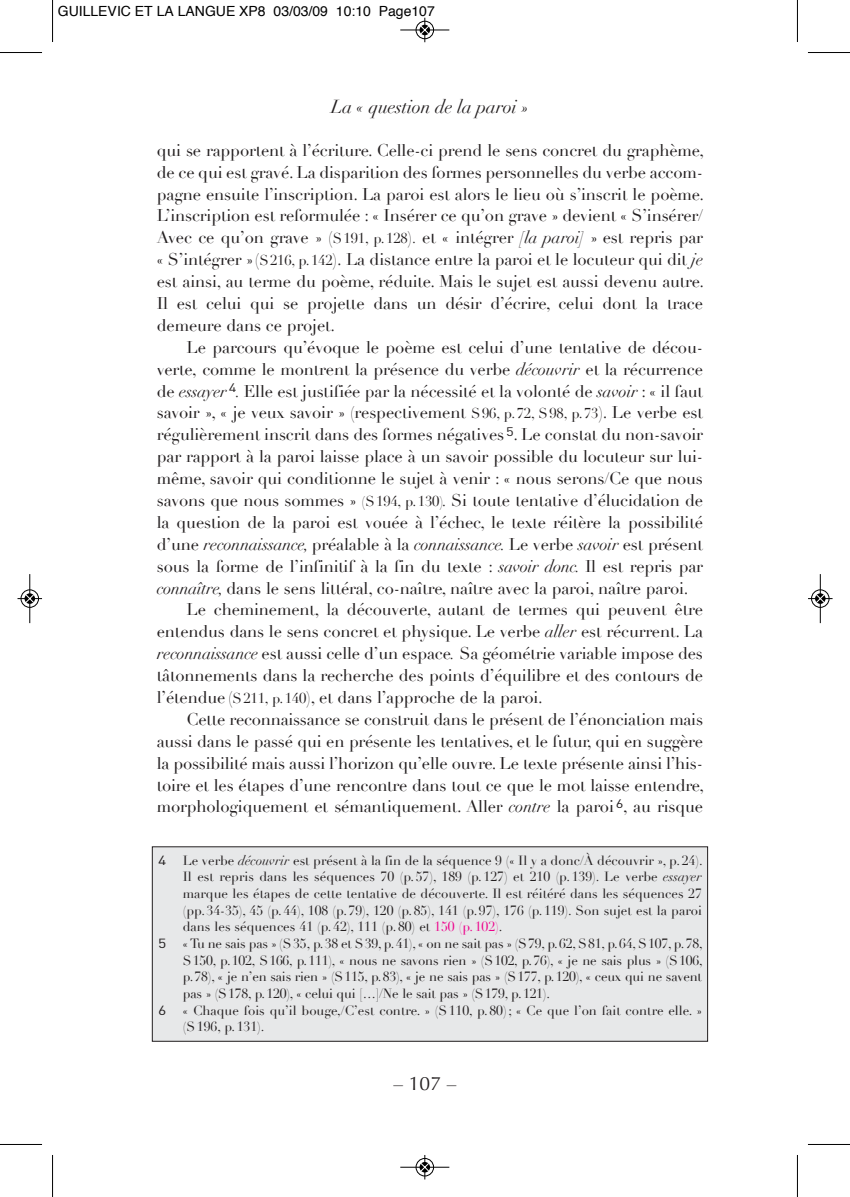
<style>
.page{position:relative;width:850px;height:1197px;background:#fff}
.page>*{position:absolute;margin:0;border:0;box-sizing:border-box;transform-origin:0 0}
.t1{font:19.25px "Optima";color:#231f20}
.t2{font:italic 18.38px "Didot";letter-spacing:-.01em;color:#231f20}
.t3{font:16.62px/21.9px "Didot";letter-spacing:-.01em;color:#231f20;text-align:justify}
.t4{font:14px "Helvetica";color:#000}
.t5{font:13.12px/16.6px "Didot";color:#231f20;text-align:justify}
.t6{font:13.12px "DIN";color:#231f20;scale:1.2 1}
.s1{font-size:14px}
.s2{font-style:italic}
.s3{color:#ed028c}
</style>
<div class="page">
<div style="left:152px;top:846px;width:555px;height:195px;background:#e7e8e9"></div>
<hr style="left:52px;top:0;width:1px;height:42px;background:#000">
<hr style="left:0;top:52px;width:42px;height:1px;background:#000">
<hr style="left:796px;top:0;width:1px;height:42px;background:#000">
<hr style="left:807px;top:52px;width:42px;height:1px;background:#000">
<hr style="left:52px;top:1154px;width:1px;height:42px;background:#000">
<hr style="left:0;top:1144px;width:42px;height:1px;background:#000">
<hr style="left:796px;top:1154px;width:1px;height:42px;background:#000">
<hr style="left:807px;top:1144px;width:42px;height:1px;background:#000">
<div style="left:415px;top:21px;width:19px;height:18px;border:1px solid #fff;border-radius:50%"></div>
<hr style="left:400px;top:30px;width:49px;height:1px;background:#000">
<div style="left:415px;top:21px;width:18px;height:18px;border:1px solid #000;border-radius:50%"></div>
<svg style="left:420px;top:18px;width:9px;height:24px"></svg>
<div style="left:415px;top:1157px;width:19px;height:19px;border:1px solid #fff;border-radius:50%"></div>
<hr style="left:400px;top:1166px;width:49px;height:1px;background:#000">
<div style="left:415px;top:1158px;width:18px;height:18px;border:1px solid #000;border-radius:50%"></div>
<svg style="left:420px;top:1155px;width:9px;height:24px"></svg>
<div style="left:20px;top:589px;width:19px;height:19px;border:1px solid #fff;border-radius:50%"></div>
<hr style="left:29px;top:574px;width:1px;height:49px;background:#000">
<div style="left:21px;top:589px;width:18px;height:18px;border:1px solid #000;border-radius:50%"></div>
<svg style="left:18px;top:594px;width:24px;height:9px"></svg>
<div style="left:810px;top:589px;width:19px;height:19px;border:1px solid #fff;border-radius:50%"></div>
<hr style="left:819px;top:574px;width:1px;height:49px;background:#000">
<div style="left:810px;top:589px;width:18px;height:18px;border:1px solid #000;border-radius:50%"></div>
<svg style="left:808px;top:594px;width:24px;height:9px"></svg>
<p class="t4" style="left:58px;top:5px;width:378px">GUILLEVIC ET LA LANGUE XP8 03/03/09 10:10 Page107</p>
<p class="t2" style="left:331px;top:96px;width:199px">La « question de la paroi »</p>
<p class="t3" style="left:157px;top:139px;width:548px">qui se rapportent à l’écriture. Celle-ci prend le sens concret du graphème, de ce qui est gravé. la disparition des formes personnelles du verbe accom&shy;pagne ensuite l’inscription. la paroi est alors le lieu où s’inscrit le poème. l’inscription est reformulée : « Insérer ce qu’on grave » devient « s’insérer/ avec ce qu’on grave » (<span class="s1">s191, p.128</span>)<span class="s1">.</span> et « intégrer <span class="s2">[la paroi]</span> » est repris par « s’intégrer »(<span class="s1">s216, p.142</span>). la distance entre la paroi et le locuteur qui dit <span class="s2">je </span>est ainsi, au terme du poème, réduite. Mais le sujet est aussi devenu autre.<br>Il est celui qui se projette dans un désir d’écrire, celui dont la trace demeure dans ce projet.</p>
<p class="t3" style="left:186px;top:336px;width:517px">le parcours qu’évoque le poème est celui d’une tentative de décou-</p>
<p class="t3" style="left:157px;top:358px;width:547px">verte, comme le montrent la présence du verbe <span class="s2">découvrir</span> et la récurrence</p>
<p class="t3" style="left:157px;top:380px;width:547px">de <span class="s2">essayer</span><sup>4</sup><span class="s2">.</span> elle est justifiée par la nécessité et la volonté de <span class="s2">savoir</span> : « il faut</p>
<p class="t3" style="left:157px;top:402px;width:547px">savoir », « je veux savoir » (respectivement <span class="s1">s96, p.72, s98, p.73</span>). le verbe est</p>
<p class="t3" style="left:157px;top:424px;width:547px">régulièrement inscrit dans des formes négatives<sup>5</sup>. le constat du non-savoir</p>
<p class="t3" style="left:157px;top:446px;width:547px">par rapport à la paroi laisse place à un savoir possible du locuteur sur lui-</p>
<p class="t3" style="left:157px;top:468px;width:547px">même, savoir qui conditionne le sujet à venir : « nous serons/Ce que nous</p>
<p class="t3" style="left:157px;top:489px;width:547px">savons que nous sommes » <span class="s1">(s194, p.130)</span><span class="s2">.</span> si toute tentative d’élucidation de</p>
<p class="t3" style="left:157px;top:511px;width:547px">la question de la paroi est vouée à l’échec, le texte réitère la possibilité</p>
<p class="t3" style="left:157px;top:533px;width:547px">d’une <span class="s2">reconnaissance,</span> préalable à la <span class="s2">connaissance.</span> le verbe <span class="s2">savoir</span> est présent</p>
<p class="t3" style="left:157px;top:555px;width:547px">sous la forme de l’infinitif à la fin du texte : <span class="s2">savoir donc.</span> Il est repris par</p>
<p class="t3" style="left:157px;top:577px;width:533px"><span class="s2">connaître,</span> dans le sens littéral, co-naître, naître avec la paroi, naître paroi.</p>
<p class="t3" style="left:186px;top:599px;width:517px">le cheminement, la découverte, autant de termes qui peuvent être</p>
<p class="t3" style="left:157px;top:621px;width:547px">entendus dans le sens concret et physique. le verbe <span class="s2">aller</span> est récurrent. la</p>
<p class="t3" style="left:157px;top:643px;width:547px"><span class="s2">reconnaissance</span> est aussi celle d’un espace<span class="s2">.</span> sa géométrie variable impose des</p>
<p class="t3" style="left:157px;top:664px;width:547px">tâtonnements dans la recherche des points d’équilibre et des contours de</p>
<p class="t3" style="left:157px;top:686px;width:387px">l’étendue (<span class="s1">s211, p.140</span>), et dans l’approche de la paroi.</p>
<p class="t3" style="left:186px;top:708px;width:517px">Cette reconnaissance se construit dans le présent de l’énonciation mais</p>
<p class="t3" style="left:157px;top:730px;width:547px">aussi dans le passé qui en présente les tentatives, et le futur, qui en suggère</p>
<p class="t3" style="left:157px;top:752px;width:547px">la possibilité mais aussi l’horizon qu’elle ouvre. le texte présente ainsi l’his-</p>
<p class="t3" style="left:157px;top:774px;width:548px">toire et les étapes d’une rencontre dans tout ce que le mot laisse entendre,</p>
<p class="t3" style="left:157px;top:796px;width:547px">morphologiquement et sémantiquement. aller <span class="s2">contre</span> la paroi<sup>6</sup>, au risque</p>
<p class="t6" style="left:158px;top:852px;width:8px">4</p>
<p class="t5" style="left:183px;top:852px;width:521px">le verbe <span class="s2">découvrir</span> est présent à la fin de la séquence 9 (« Il y a donc/À découvrir », p.24).<br>Il est repris dans les séquences 70 (p.57), 189 (p.127) et 210 (p.139). le verbe <span class="s2">essayer </span>marque les étapes de cette tentative de découverte. Il est réitéré dans les séquences 27 (pp.34-35), 45 (p.44), 108 (p.79), 120 (p.85), 141 (p.97), 176 (p.119). son sujet est la paroi dans les séquences 41 (p.42), 111 (p.80) et <span class="s3">150 (p.102)</span>.</p>
<p class="t6" style="left:158px;top:935px;width:8px">5</p>
<p class="t5" style="left:183px;top:935px;width:521px">« Tu ne sais pas » (s35, p.38 et s39, p.41), « on ne sait pas » (s79, p.62, s81, p.64, s107, p.78, s150, p.102, s166, p.111), « nous ne savons rien » (s102, p.76), « je ne sais plus » (s106, p.78), « je n’en sais rien » (s115, p.83), « je ne sais pas » (s177, p.120), « ceux qui ne savent pas » (s178, p.120), « celui qui […]/Ne le sait pas » (s179, p.121).</p>
<p class="t6" style="left:158px;top:1002px;width:8px">6</p>
<p class="t5" style="left:183px;top:1001px;width:520px">« Chaque fois qu’il bouge,/C’est contre. » (s110, p.80); « Ce que l’on fait contre elle. » (s196, p.131).</p>
<p class="t1" style="left:393px;top:1072px;width:65px">– 107 –</p>
</div>
